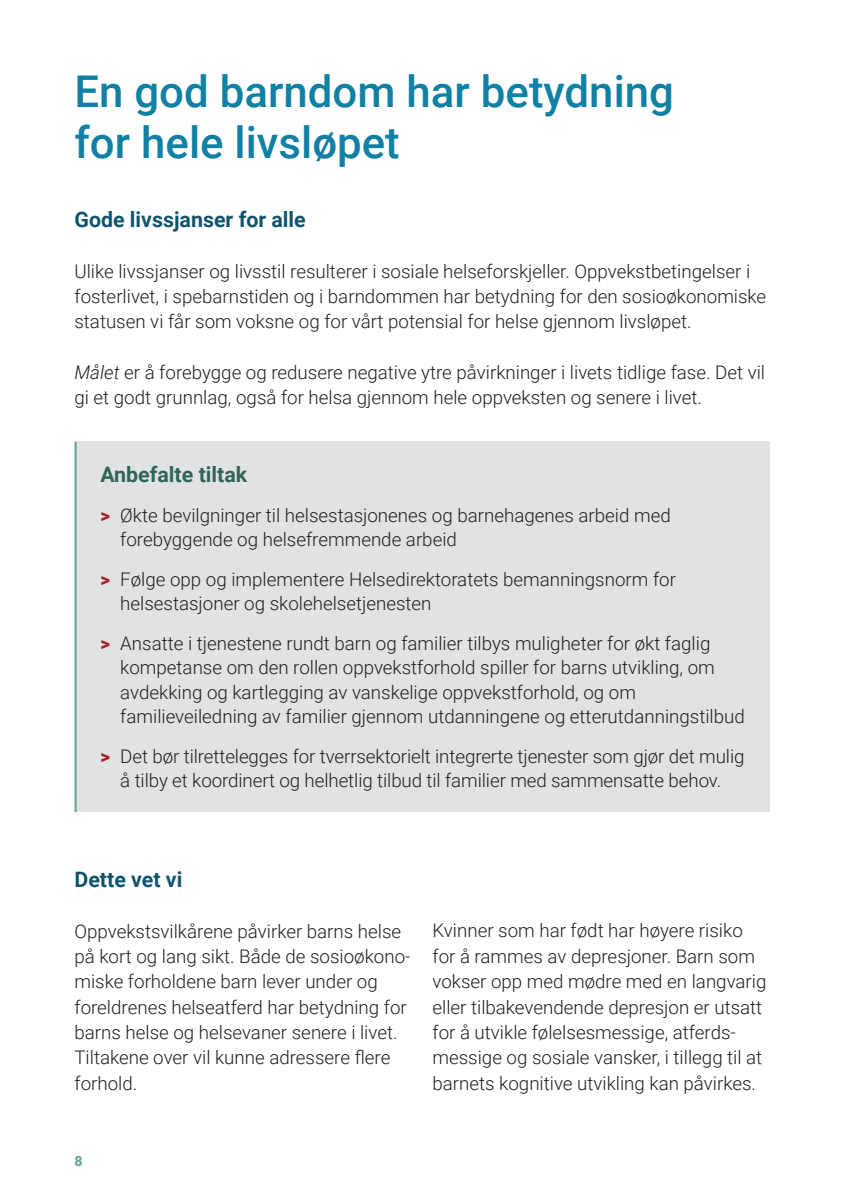
<style>
.page{position:relative;width:844px;height:1191px;background:#fff}
.page>*{position:absolute;margin:0;border:0;box-sizing:border-box;transform-origin:0 0}
.t1{font:500 43.75px/50.8px "Roboto";color:#1080a5}
.t2{font:700 21.35px "Roboto";color:#11546d}
.t3{font:700 21.35px "Roboto";color:#316558}
.t4{font:300 18.72px/25.4px "Roboto";color:#231f20}
.t5{font:900 14px "Roboto";color:#69a99b}
.s1{font-style:italic}
.s2{font-weight:900;color:#ad1e22}
</style>
<div class="page">
<div style="left:76px;top:441px;width:693px;height:371px;background:#e1e2e4"></div>
<hr style="left:74px;top:441px;width:3px;height:371px;background:#69a99b">
<h1 class="t1" style="left:74px;top:65px;width:601px">En god barndom har betydning for hele livsløpet</h1>
<p class="t2" style="left:74px;top:204px;width:233px">Gode livssjanser for alle</p>
<p class="t4" style="left:74px;top:257px;width:693px">Ulike livssjanser og livsstil resulterer i sosiale helseforskjeller. Oppvekstbetingelser i fosterlivet, i spebarnstiden og i barndommen har betydning for den sosioøkonomiske statusen vi får som voksne og for vårt potensial for helse gjennom livsløpet.</p>
<p class="t4" style="left:74px;top:359px;width:692px"><span class="s1">Målet</span> er å forebygge og redusere negative ytre påvirkninger i livets tidlige fase. Det vil gi et godt grunnlag, også for helsa gjennom hele oppveksten og senere i livet.</p>
<p class="t3" style="left:100px;top:460px;width:148px">Anbefalte tiltak</p>
<p class="t4" style="left:120px;top:502px;width:552px;line-height:24.5px;text-indent:-20px"><span class="s2">&gt;</span> Økte bevilgninger til helsestasjonenes og barnehagenes arbeid med forebyggende og helsefremmende arbeid</p>
<p class="t4" style="left:120px;top:566px;width:557px;line-height:24.5px;text-indent:-20px"><span class="s2">&gt;</span> Følge opp og implementere Helsedirektoratets bemanningsnorm for helsestasjoner og skolehelsetjenesten</p>
<p class="t4" style="left:120px;top:630px;width:626px;line-height:24.5px;text-indent:-20px"><span class="s2">&gt;</span> Ansatte i tjenestene rundt barn og familier tilbys muligheter for økt faglig kompetanse om den rollen oppvekstforhold spiller for barns utvikling, om avdekking og kartlegging av vanskelige oppvekstforhold, og om familieveiledning av familier gjennom utdanningene og etterutdanningstilbud</p>
<p class="t4" style="left:100px;top:743px;width:645px;line-height:24.5px;text-align:center"><span class="s2">&gt;</span> Det bør tilrettelegges for tverrsektorielt integrerte tjenester som gjør det mulig å tilby et koordinert og helhetlig tilbud til familier med sammensatte behov.</p>
<p class="t2" style="left:74px;top:864px;width:109px">Dette vet vi</p>
<p class="t4" style="left:74px;top:917px;width:337px">Oppvekstsvilkårene påvirker barns helse på kort og lang sikt. Både de sosioøkono&shy;miske forholdene barn lever under og foreldrenes helseatferd har betydning for barns helse og helsevaner senere i livet.<br>Tiltakene over vil kunne adressere flere forhold.</p>
<p class="t4" style="left:432px;top:917px;width:335px">Kvinner som har født har høyere risiko for å rammes av depresjoner. Barn som vokser opp med mødre med en langvarig eller tilbakevendende depresjon er utsatt for å utvikle følelsesmessige, atferds&shy;messige og sosiale vansker, i tillegg til at barnets kognitive utvikling kan påvirkes.</p>
<p class="t5" style="left:74px;top:1151px;width:10px">8</p>
</div>
